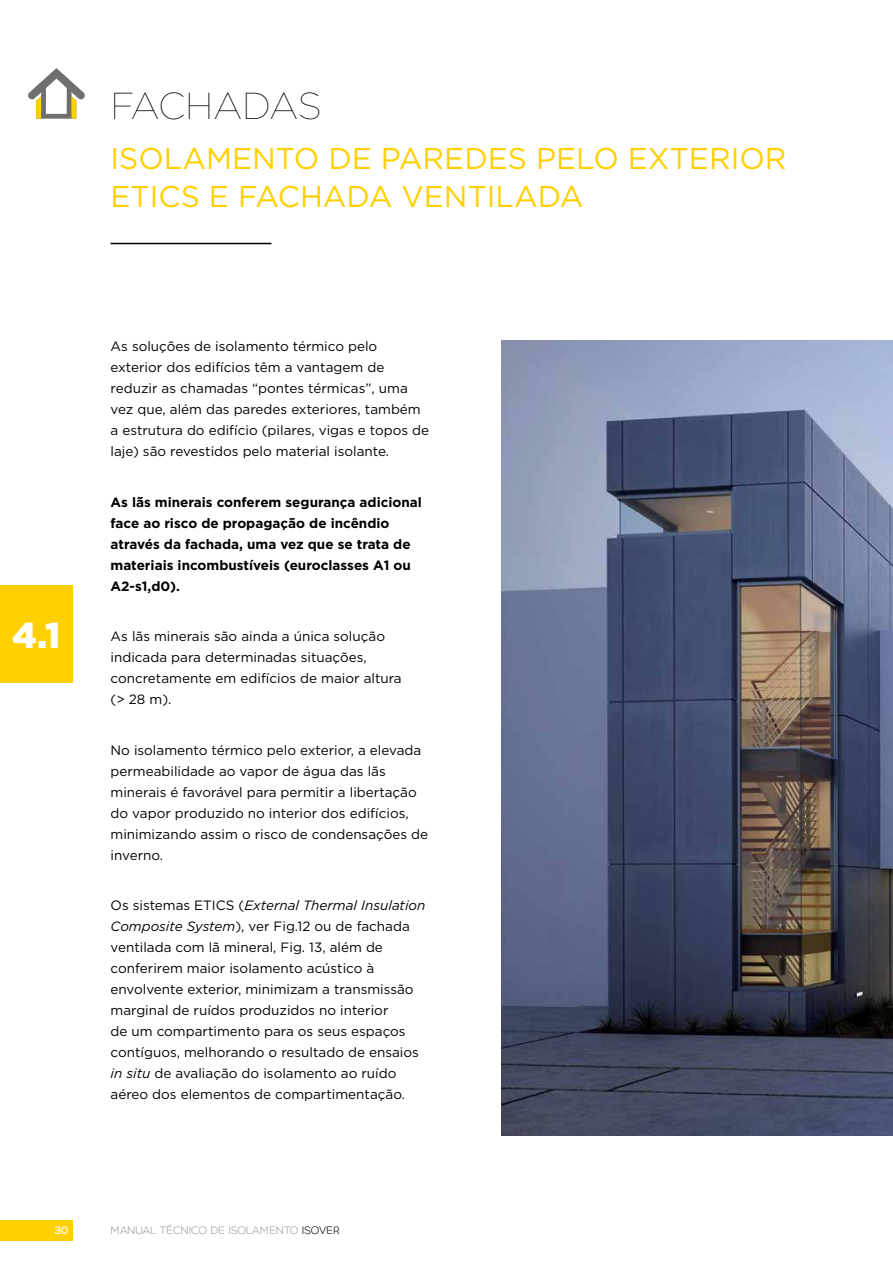
<style>
.page{position:relative;width:893px;height:1263px;background:#fff}
.page>*{position:absolute;margin:0;border:0;box-sizing:border-box;transform-origin:0 0}
.t1{font:100 37.5px "Gotham";letter-spacing:-.015em;color:#000}
.t2{font:900 36px "Gotham";color:#fff}
.t3{font:30px/37.5px "Gotham";color:#ffd000}
.t4{font:13.5px/21px "Gotham";color:#000}
.t5{font:700 13.5px/21px "Gotham";color:#000}
.t6{font:300 12px "Weber";letter-spacing:-.015em;color:#9a9998}
.t7{font:12px "Weber";color:#fff}
.s1{font-style:italic}
.s2{color:#000}
</style>
<div class="page">
<div style="left:0;top:1220px;width:72px;height:20px;background:#ffd000"></div>
<div style="left:0;top:585px;width:73px;height:97px;background:#ffd000"></div>
<img style="left:502px;top:340px;width:391px;height:795px">
<hr style="left:111px;top:243px;width:160px;height:1px;background:#000">
<svg style="left:28px;top:68px;width:57px;height:51px"></svg>
<h1 class="t1" style="left:111px;top:83px;width:213px">FACHADAS</h1>
<h3 class="t3" style="left:111px;top:139px;width:678px">ISOLAMENTO DE PAREDES PELO EXTERIOR<br>ETICS E FACHADA VENTILADA</h3>
<h2 class="t2" style="left:12px;top:611px;width:50px">4.1</h2>
<p class="t4" style="left:111px;top:335px;width:320px">As soluções de isolamento térmico pelo exterior dos edifícios têm a vantagem de reduzir as chamadas “pontes térmicas”, uma vez que, além das paredes exteriores, também a estrutura do edifício (pilares, vigas e topos de laje) são revestidos pelo material isolante.</p>
<p class="t5" style="left:111px;top:491px;width:313px">As lãs minerais conferem segurança adicional face ao risco de propagação de incêndio através da fachada, uma vez que se trata de materiais incombustíveis (euroclasses A1 ou A2-s1,d0).</p>
<p class="t4" style="left:111px;top:625px;width:293px">As lãs minerais são ainda a única solução indicada para determinadas situações, concretamente em edifícios de maior altura (&gt; 28 m).</p>
<p class="t4" style="left:111px;top:739px;width:319px">No isolamento térmico pelo exterior, a elevada permeabilidade ao vapor de água das lãs minerais é favorável para permitir a libertação do vapor produzido no interior dos edifícios, minimizando assim o risco de condensações de inverno.</p>
<p class="t4" style="left:111px;top:895px;width:316px">Os sistemas ETICS (<span class="s1">External Thermal Insulation Composite System</span>), ver Fig.12 ou de fachada ventilada com lã mineral, Fig. 13, além de conferirem maior isolamento acústico à envolvente exterior, minimizam a transmissão marginal de ruídos produzidos no interior<br>de um compartimento para os seus espaços contíguos, melhorando o resultado de ensaios <span class="s1">in situ</span> de avaliação do isolamento ao ruído aéreo dos elementos de compartimentação.</p>
<p class="t7" style="left:54px;top:1223px;width:15px">30</p>
<p class="t6" style="left:111px;top:1223px;width:231px">MANUAL TÉCNICO DE ISOLAMENTO <span class="s2">ISOVER</span></p>
</div>
